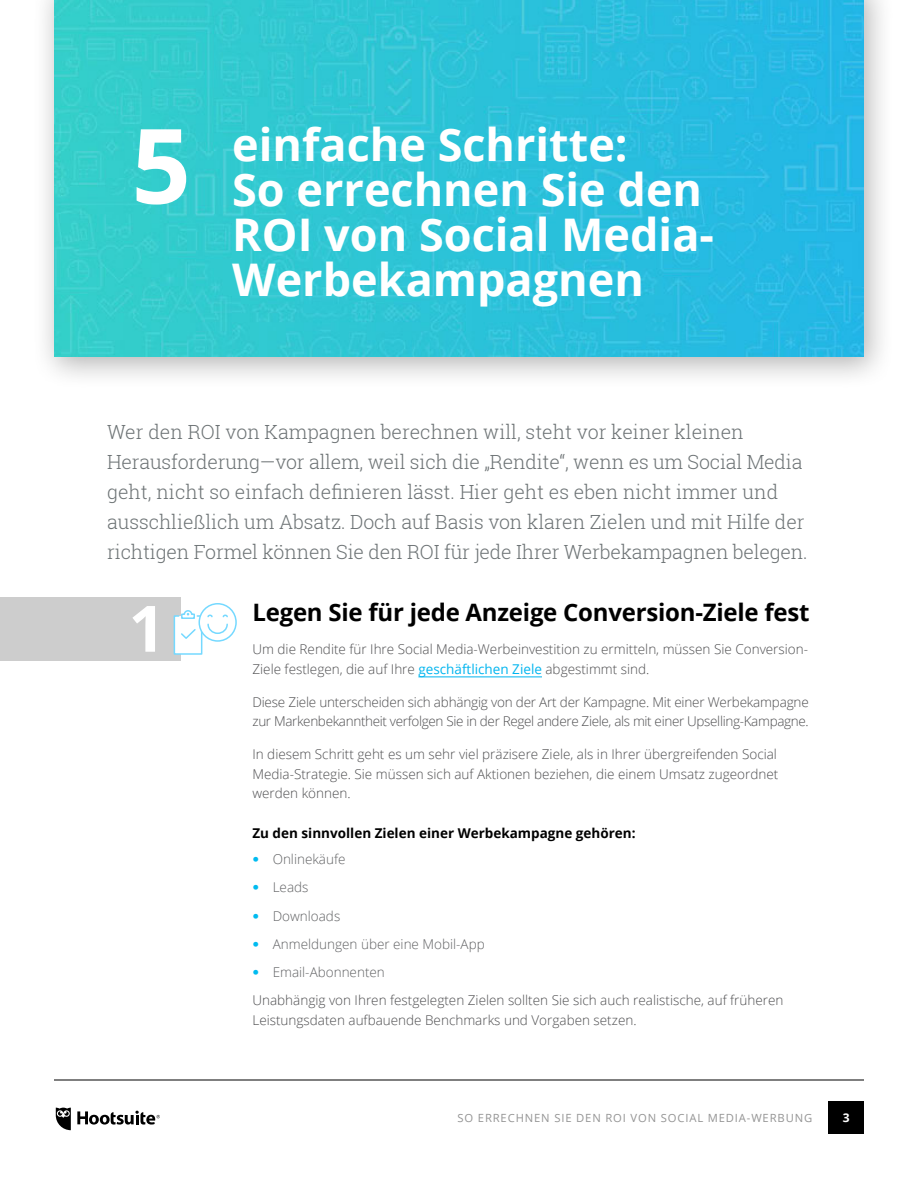
<style>
.page{position:relative;width:918px;height:1188px;background:#fff}
.page>*{position:absolute;margin:0;border:0;box-sizing:border-box;transform-origin:0 0}
.t1{font:700 45px/45px "Open Sans";color:#fff}
.t2{font:700 24px "Open Sans";letter-spacing:-.01em;color:#000}
.t3{font:300 19.5px/30px "Roboto Slab";letter-spacing:-.005em;color:#6d7375}
.t4{font:300 13.5px/19.5px "Open Sans";color:#4d4d4f}
.t5{font:300 13.5px/19.5px "Open Sans";letter-spacing:-.025em;color:#4d4d4f}
.t6{font:300 13.5px/28.2px "Open Sans";color:#606163}
.t7{font:700 13.5px "Open Sans";color:#000}
.t8{font:700 12px "Open Sans";color:#fff}
.t9{font:11.25px "Open Sans";letter-spacing:.075em;color:#949494}
.s1{font-weight:400;color:#00b5ef}
</style>
<div class="page">
<div style="left:828px;top:1101px;width:36px;height:33px;background:#000"></div>
<hr style="left:54px;top:1080px;width:810px;height:1px;background:#000">
<div style="left:32px;top:0;width:863px;height:390px;background:#000;opacity:.3"></div>
<img style="left:54px;top:0;width:810px;height:356px">
<div style="left:0;top:597px;width:181px;height:64px;background:#cdcdcd"></div>
<hr style="left:418px;top:677px;width:124px;height:1px;background:#00b5ef">
<svg style="left:56px;top:1108px;width:15px;height:22px"></svg>
<svg style="left:77px;top:1111px;width:83px;height:14px"></svg>
<svg style="left:137px;top:129px;width:49px;height:76px"></svg>
<svg style="left:199px;top:604px;width:37px;height:37px"></svg>
<div style="left:198px;top:603px;width:39px;height:39px;border:2px solid #75d9ff;border-radius:50%"></div>
<svg style="left:173px;top:609px;width:56px;height:46px"></svg>
<svg style="left:132px;top:606px;width:23px;height:46px"></svg>
<h1 class="t1" style="left:232px;top:121px;width:483px">einfache Schritte:<br>So errechnen Sie den<br>ROI von Social Media-<br>Werbekampagnen</h1>
<p class="t3" style="left:107px;top:417px;width:702px">Wer den ROI von Kampagnen berechnen will, steht vor keiner kleinen Herausforderung—vor allem, weil sich die „Rendite“, wenn es um Social Media geht, nicht so einfach definieren lässt. Hier geht es eben nicht immer und ausschließlich um Absatz. Doch auf Basis von klaren Zielen und mit Hilfe der richtigen Formel können Sie den ROI für jede Ihrer Werbekampagnen belegen.</p>
<h2 class="t2" style="left:252px;top:596px;width:559px">Legen Sie für jede Anzeige Conversion-Ziele fest</h2>
<p class="t4" style="left:252px;top:639px;width:557px">Um die Rendite für Ihre Social Media-Werbeinvestition zu ermitteln, müssen Sie Conversion-<br>Ziele festlegen, die auf Ihre <span class="s1">geschäftlichen Ziele</span> abgestimmt sind.</p>
<p class="t5" style="left:252px;top:692px;width:558px">Diese Ziele unterscheiden sich abhängig von der Art der Kampagne. Mit einer Werbekampagne zur Markenbekanntheit verfolgen Sie in der Regel andere Ziele, als mit einer Upselling-Kampagne.</p>
<p class="t4" style="left:252px;top:744px;width:527px;text-align:justify">In diesem Schritt geht es um sehr viel präzisere Ziele, als in Ihrer übergreifenden Social Media-Strategie. Sie müssen sich auf Aktionen beziehen, die einem Umsatz zugeordnet werden können.</p>
<p class="t7" style="left:252px;top:824px;width:385px">Zu den sinnvollen Zielen einer Werbekampagne gehören:</p>
<p class="t6" style="left:273px;top:845px;width:214px">Onlinekäufe<br>Leads<br>Downloads<br>Anmeldungen über eine Mobil-App<br>Email-Abonnenten</p>
<p class="t4" style="left:252px;top:990px;width:533px">Unabhängig von Ihren festgelegten Zielen sollten Sie sich auch realistische, auf früheren<br>Leistungsdaten aufbauende Benchmarks und Vorgaben setzen.</p>
<p class="t9" style="left:458px;top:1110px;width:356px">SO ERRECHNEN SIE DEN ROI VON SOCIAL MEDIA-WERBUNG</p>
<p class="t8" style="left:843px;top:1109px;width:8px">3</p>
</div>
